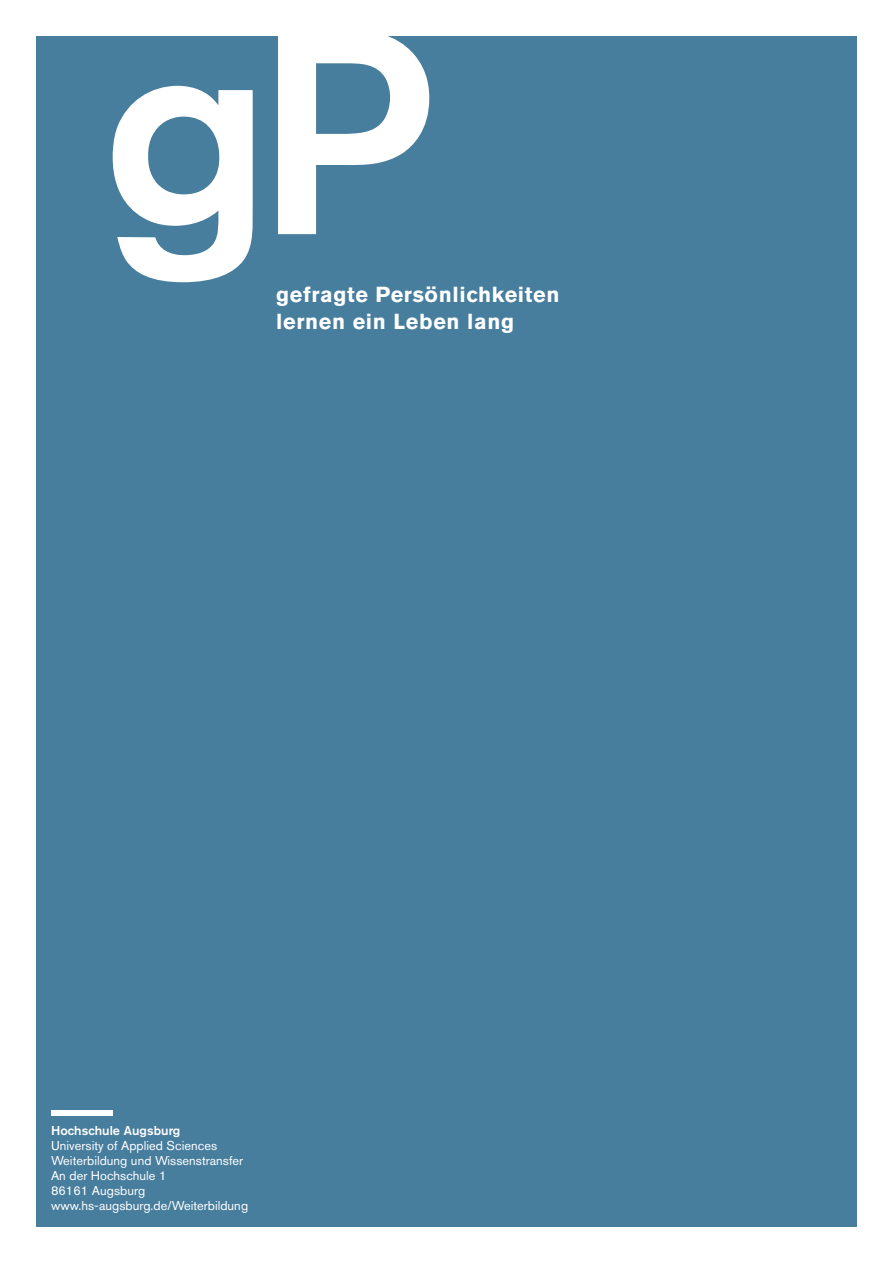
<style>
.page{position:relative;width:893px;height:1263px;background:#fff}
.page>*{position:absolute;margin:0;border:0;box-sizing:border-box;transform-origin:0 0}
.t1{font:700 21.6px/27px "Akzidenz Grotesk BQ";letter-spacing:.03em;color:#fff}
.t2{font:12.75px/15px "Akzidenz Grotesk BQ";letter-spacing:.005em;color:#fff}
.t3{font:500 12.75px "Akzidenz Grotesk BQ";letter-spacing:.005em;color:#fff}
</style>
<div class="page">
<div style="left:36px;top:36px;width:821px;height:1191px;background:#477d9d"></div>
<div style="left:51px;top:1110px;width:62px;height:5px;background:#fff"></div>
<svg style="left:113px;top:36px;width:316px;height:246px"></svg>
<h1 class="t1" style="left:276px;top:281px;width:285px">gefragte Persönlichkeiten lernen ein Leben lang</h1>
<p class="t3" style="left:51px;top:1122px;width:131px">Hochschule Augsburg</p>
<p class="t2" style="left:51px;top:1138px;width:199px">University of Applied Sciences<br>Weiterbildung und Wissenstransfer<br>An der Hochschule 1<br>86161 Augsburg www.hs-augsburg.de/Weiterbildung</p>
</div>
